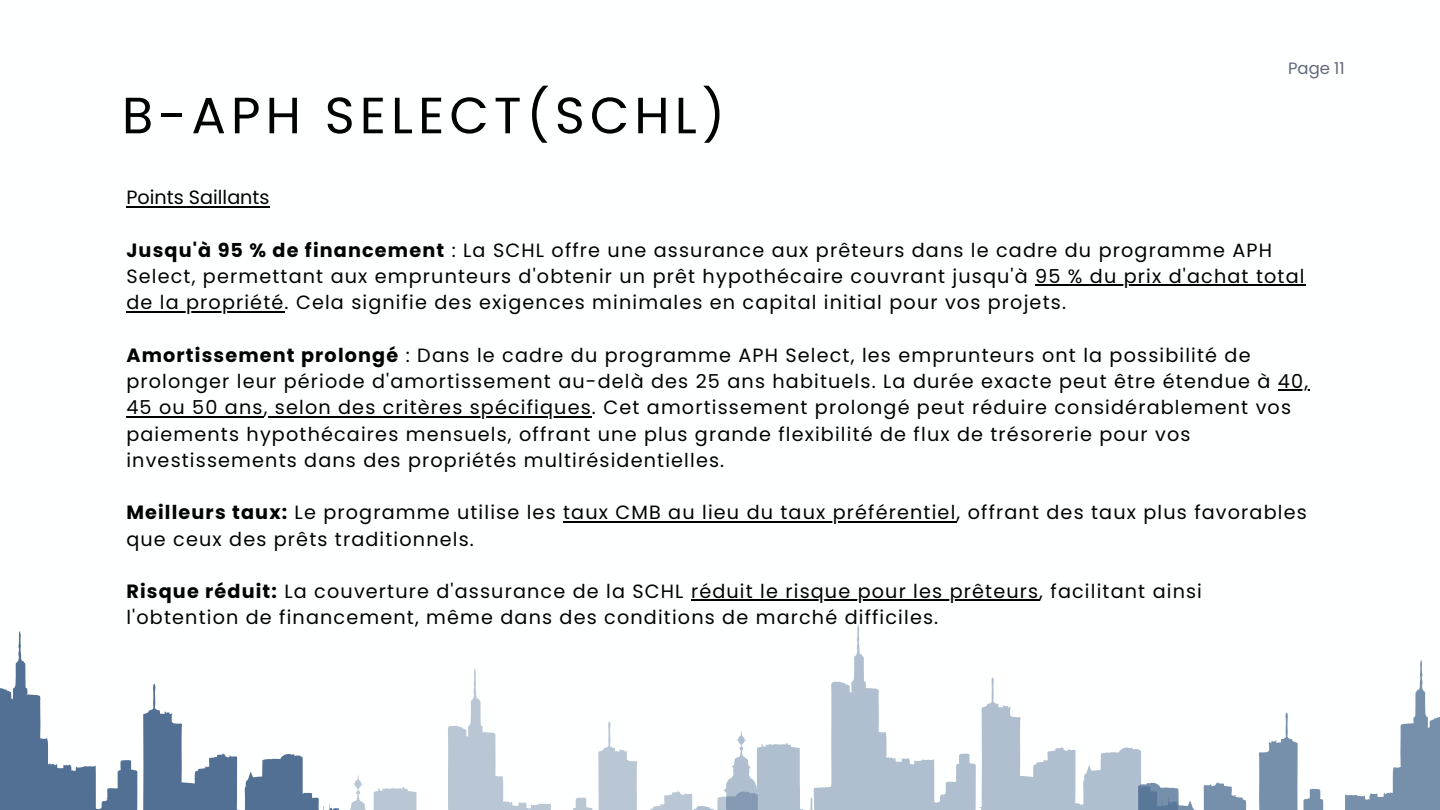
<style>
.page{position:relative;width:1440px;height:810px;background:#fff}
.page>*{position:absolute;margin:0;border:0;box-sizing:border-box;transform-origin:0 0}
.t1{font:51px "Poppins";letter-spacing:.1em;color:#000}
.t2{font:19.2px/26.2px "Poppins";letter-spacing:.06em;color:#000}
.t3{font:19.2px "Poppins";color:#000}
.t4{font:16.4px "Poppins";color:#61697b}
.s1{font-weight:700}
</style>
<div class="page">
<svg style="left:349px;top:669px;width:335px;height:141px"></svg>
<svg style="left:616px;top:750px;width:10px;height:2px"></svg>
<svg style="left:684px;top:625px;width:417px;height:185px"></svg>
<svg style="left:1000px;top:706px;width:9px;height:2px"></svg>
<svg style="left:0;top:631px;width:339px;height:179px"></svg>
<svg style="left:161px;top:712px;width:10px;height:3px"></svg>
<svg style="left:1101px;top:660px;width:339px;height:150px"></svg>
<svg style="left:1271px;top:741px;width:10px;height:2px"></svg>
<hr style="left:126px;top:206px;width:144px;height:1px;background:#000">
<hr style="left:1035px;top:285px;width:271px;height:1px;background:#000">
<hr style="left:126px;top:311px;width:159px;height:1px;background:#000">
<hr style="left:1278px;top:390px;width:31px;height:1px;background:#000">
<hr style="left:126px;top:416px;width:138px;height:1px;background:#000">
<hr style="left:269px;top:416px;width:323px;height:1px;background:#000">
<hr style="left:563px;top:521px;width:394px;height:1px;background:#000">
<hr style="left:691px;top:600px;width:348px;height:1px;background:#000">
<h1 class="t1" style="left:122px;top:80px;width:605px">B-APH SELECT(SCHL)</h1>
<p class="t4" style="left:1288px;top:57px;width:58px">Page 11</p>
<p class="t3" style="left:126px;top:184px;width:145px">Points Saillants</p>
<h2 class="t2" style="left:126px;top:237px;width:1180px"><span class="s1">Jusqu'à 95 % de financement</span> : La SCHL offre une assurance aux prêteurs dans le cadre du programme APH<br>Select, permettant aux emprunteurs d'obtenir un prêt hypothécaire couvrant jusqu'à 95 % du prix d'achat total</h2>
<h2 class="t2" style="left:126px;top:289px;width:941px">de la propriété. Cela signifie des exigences minimales en capital initial pour vos projets.</h2>
<h2 class="t2" style="left:126px;top:342px;width:1183px"><span class="s1">Amortissement prolongé</span> : Dans le cadre du programme APH Select, les emprunteurs ont la possibilité de prolonger leur période d'amortissement au-delà des 25 ans habituels. La durée exacte peut être étendue à 40,</h2>
<h2 class="t2" style="left:126px;top:394px;width:1166px">45 ou 50 ans, selon des critères spécifiques. Cet amortissement prolongé peut réduire considérablement vos</h2>
<h2 class="t2" style="left:126px;top:421px;width:1066px">paiements hypothécaires mensuels, offrant une plus grande flexibilité de flux de trésorerie pour vos investissements dans des propriétés multirésidentielles.</h2>
<h2 class="t2" style="left:126px;top:499px;width:1182px"><span class="s1">Meilleurs taux:</span> Le programme utilise les taux CMB au lieu du taux préférentiel, offrant des taux plus favorables</h2>
<p class="t2" style="left:126px;top:526px;width:349px">que ceux des prêts traditionnels.</p>
<p class="t2" style="left:126px;top:578px;width:1077px"><span class="s1">Risque réduit:</span> La couverture d'assurance de la SCHL réduit le risque pour les prêteurs, facilitant ainsi</p>
<p class="t2" style="left:126px;top:604px;width:813px">l'obtention de financement, même dans des conditions de marché difficiles.</p>
</div>
